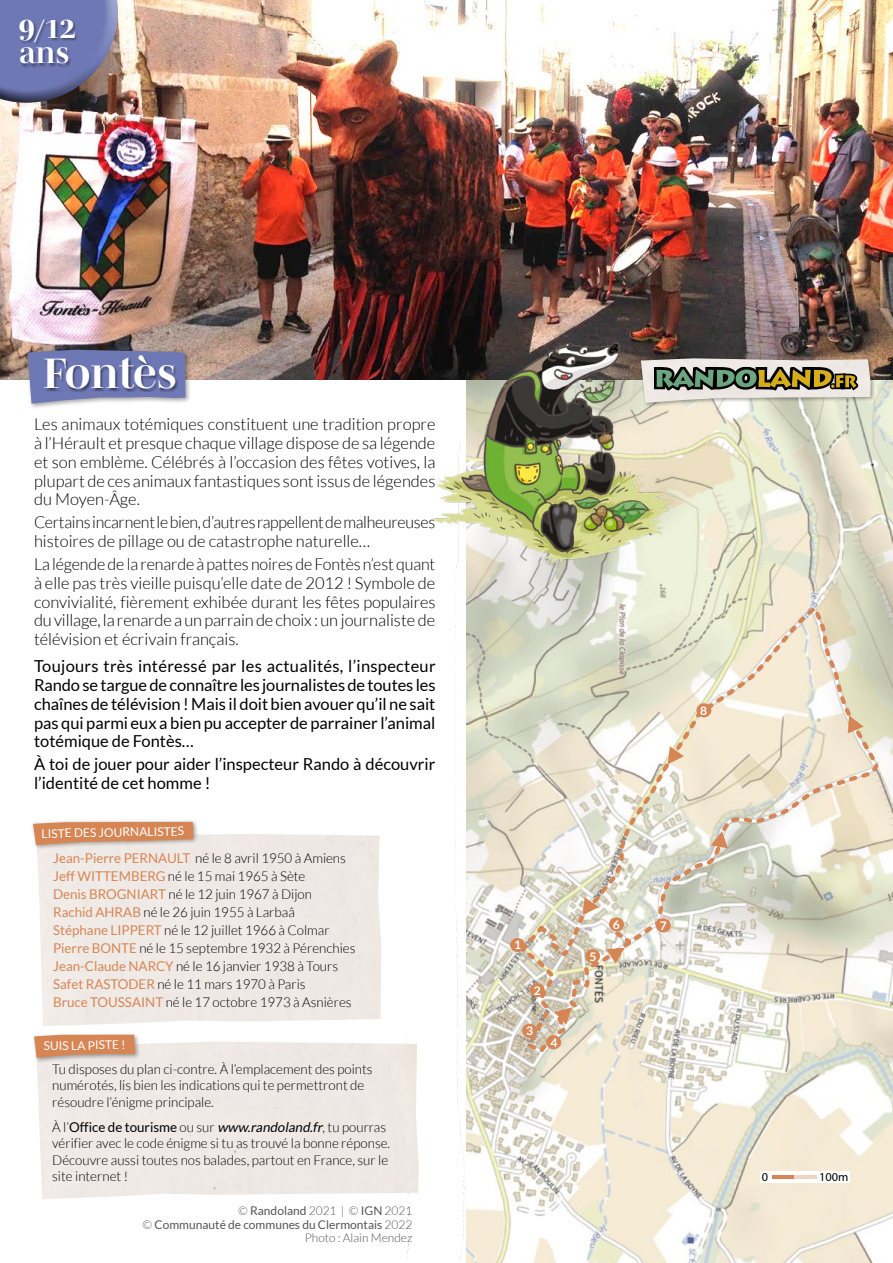
<style>
.page{position:relative;width:893px;height:1263px;background:#fff}
.page>*{position:absolute;margin:0;border:0;box-sizing:border-box;transform-origin:0 0}
.t1{font:700 43.5px "Mencken Std Head";color:#fff}
.t2{font:700 30px/25.5px "Mencken Std Head";color:#fff}
.t3{font:300 16.5px/18.8px "Lato";color:#000;text-align:justify}
.t4{font:16.5px/18.8px "Lato";color:#000;text-align:justify}
.t5{font:300 13.5px/18px "Lato";color:#000}
.t6{font:12.15px "Myriad Pro";color:#000}
.t7{font:12px/13.2px "Lato";color:#555;text-align:right}
.t8{font:12px "Lato";color:#fff}
.t9{font:700 11.85px "Lato";color:#fff}
.s1{font-family:"Lato";font-weight:300}
.s2{font-weight:400;color:#d68655}
.s3{font-weight:400}
.s4{font-weight:400;font-style:italic}
.s5{font-weight:300}
</style>
<div class="page">
<img style="left:482px;top:379px;width:411px;height:884px">
<svg style="left:516px;top:602px;width:365px;height:454px"></svg>
<div style="left:530px;top:983px;width:15px;height:14px;background:#d68655;border-radius:50%"></div>
<div style="left:522px;top:1024px;width:15px;height:14px;background:#d68655;border-radius:50%"></div>
<div style="left:546px;top:1035px;width:15px;height:14px;background:#d68655;border-radius:50%"></div>
<div style="left:585px;top:949px;width:15px;height:14px;background:#d68655;border-radius:50%"></div>
<div style="left:609px;top:917px;width:15px;height:14px;background:#d68655;border-radius:50%"></div>
<div style="left:696px;top:703px;width:15px;height:14px;background:#d68655;border-radius:50%"></div>
<div style="left:656px;top:918px;width:15px;height:14px;background:#d68655;border-radius:50%"></div>
<div style="left:510px;top:938px;width:15px;height:14px;background:#d68655;border-radius:50%"></div>
<svg style="left:848px;top:716px;width:16px;height:17px"></svg>
<svg style="left:668px;top:746px;width:16px;height:18px"></svg>
<svg style="left:711px;top:831px;width:17px;height:17px"></svg>
<svg style="left:606px;top:927px;width:29px;height:36px"></svg>
<svg style="left:554px;top:1007px;width:18px;height:17px"></svg>
<svg style="left:583px;top:897px;width:16px;height:18px"></svg>
<div style="left:760px;top:1171px;width:90px;height:11px;background:#fff"></div>
<hr style="left:772px;top:1175px;width:22px;height:3px;background:#d68655">
<hr style="left:794px;top:1175px;width:23px;height:3px;background:#efd5c6">
<img style="left:0;top:0;width:893px;height:379px">
<div style="left:0;top:0;width:132px;height:83px;background:#fff;opacity:.55"></div>
<div style="left:0;top:0;width:107px;height:105px;background:#000;opacity:.66"></div>
<div style="left:19px;top:19px;width:59px;height:48px;background:#000;opacity:.35"></div>
<div style="left:25px;top:347px;width:166px;height:62px;background:#000;opacity:.35"></div>
<svg style="left:28px;top:350px;width:158px;height:54px"></svg>
<div style="left:44px;top:355px;width:134px;height:37px;background:#000;opacity:.45"></div>
<img style="left:406px;top:568px;width:76px;height:695px">
<div style="left:638px;top:356px;width:237px;height:51px;background:#000;opacity:.35"></div>
<img style="left:701px;top:358px;width:170px;height:45px">
<svg style="left:701px;top:367px;width:157px;height:23px"></svg>
<div style="left:652px;top:365px;width:208px;height:27px;border:1px solid #fff"></div>
<img style="left:431px;top:320px;width:270px;height:248px">
<div style="left:30px;top:819px;width:169px;height:31px;background:#000;opacity:.35"></div>
<svg style="left:33px;top:822px;width:160px;height:23px"></svg>
<div style="left:31px;top:1032px;width:110px;height:31px;background:#000;opacity:.35"></div>
<svg style="left:34px;top:1035px;width:101px;height:23px"></svg>
<h2 class="t2" style="left:19px;top:14px;width:58px">9<span class="s1">/</span>12 ans</h2>
<h1 class="t1" style="left:43px;top:348px;width:135px">Fontès</h1>
<p class="t3" style="left:34px;top:415px;width:403px">Les animaux totémiques constituent une tradition propre à l’Hérault et presque chaque village dispose de sa légende et son emblème. Célébrés à l’occasion des fêtes votives, la plupart de ces animaux fantastiques sont issus de légendes du Moyen-Âge.</p>
<p class="t3" style="left:34px;top:513px;width:403px">Certains incarnent le bien, d’autres rappellent de malheureuses histoires de pillage ou de catastrophe naturelle…</p>
<p class="t3" style="left:34px;top:555px;width:403px">La légende de la renarde à pattes noires de Fontès n’est quant à elle pas très vieille puisqu’elle date de 2012 ! Symbole de convivialité, fièrement exhibée durant les fêtes populaires du village, la renarde a un parrain de choix : un journaliste de télévision et écrivain français.</p>
<p class="t4" style="left:34px;top:657px;width:403px">Toujours très intéressé par les actualités, l’inspecteur Rando se targue de connaître les journalistes de toutes les chaînes de télévision ! Mais il doit bien avouer qu’il ne sait pas qui parmi eux a bien pu accepter de parrainer l’animal totémique de Fontès…</p>
<p class="t4" style="left:34px;top:755px;width:403px">À toi de jouer pour aider l’inspecteur Rando à découvrir l’identité de cet homme !</p>
<p class="t8" style="left:41px;top:827px;width:144px;rotate:-1deg">LISTE DES JOURNALISTES</p>
<p class="t5" style="left:53px;top:849px;width:304px"><span class="s2">Jean-Pierre PERNAULT</span> né le 8 avril 1950 à Amiens <span class="s2">Jeff WITTEMBERG</span> né le 15 mai 1965 à Sète<br><span class="s2">Denis BROGNIART</span> né le 12 juin 1967 à Dijon<br><span class="s2">Rachid AHRAB</span> né le 26 juin 1955 à Larbaâ<br><span class="s2">Stéphane LIPPERT</span> né le 12 juillet 1966 à Colmar <span class="s2">Pierre BONTE</span> né le 15 septembre 1932 à Pérenchies <span class="s2">Jean-Claude NARCY</span> né le 16 janvier 1938 à Tours <span class="s2">Safet RASTODER</span> né le 11 mars 1970 à Paris<br><span class="s2">Bruce TOUSSAINT</span> né le 17 octobre 1973 à Asnières</p>
<p class="t8" style="left:44px;top:1039px;width:83px;rotate:-1deg">SUIS LA PISTE !</p>
<p class="t5" style="left:52px;top:1060px;width:322px;line-height:16.5px">Tu disposes du plan ci-contre. À l’emplacement des points numérotés, lis bien les indications qui te permettront de résoudre l’énigme principale.</p>
<p class="t5" style="left:52px;top:1118px;width:340px;line-height:16.5px">À l’<span class="s3">Office de tourisme</span> ou sur <span class="s4">www.randoland.fr</span>, tu pourras vérifier avec le code énigme si tu as trouvé la bonne réponse.<br>Découvre aussi toutes nos balades, partout en France, sur le site internet !</p>
<p class="t7" style="left:143px;top:1204px;width:271px"><span class="s5">©</span> Randoland <span class="s5">2021 | ©</span> IGN <span class="s5">2021<br>©</span> Communauté de communes du Clermontais <span class="s5">2022<br>Photo : Alain Mendez</span></p>
<p class="t9" style="left:700px;top:704px;width:9px">8</p>
<p class="t9" style="left:514px;top:938px;width:9px">1</p>
<p class="t9" style="left:534px;top:983px;width:9px">2</p>
<p class="t9" style="left:526px;top:1024px;width:9px">3</p>
<p class="t9" style="left:550px;top:1035px;width:9px">4</p>
<p class="t9" style="left:589px;top:949px;width:9px">5</p>
<p class="t9" style="left:613px;top:918px;width:9px">6</p>
<p class="t9" style="left:660px;top:919px;width:9px">7</p>
<p class="t6" style="left:762px;top:1169px;width:8px">0</p>
<p class="t6" style="left:819px;top:1169px;width:31px">100m</p>
</div>
